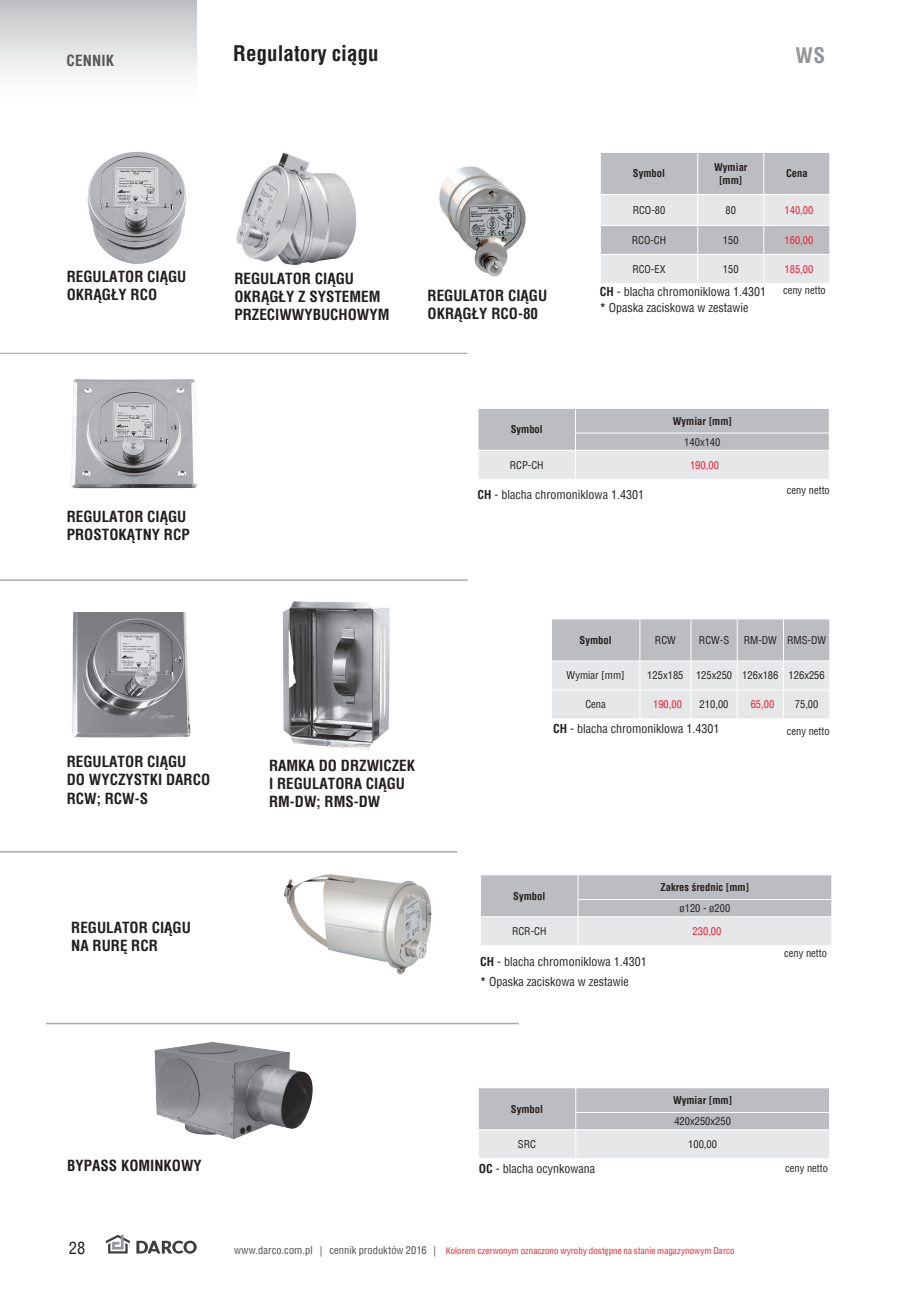
<style>
.page{position:relative;width:919px;height:1289px;background:#fff}
.page>*{position:absolute;margin:0;border:0;box-sizing:border-box;transform-origin:0 0}
.t1{font:700 condensed 21px "Helvetica";color:#231f20}
.t2{font:700 condensed 21px "Helvetica";color:#939598}
.t3{font:condensed 16.5px "Helvetica";color:#231f20}
.t4{font:700 condensed 15px/18px "Helvetica";color:#231f20}
.t5{font:700 condensed 15px "Helvetica";letter-spacing:.01em;color:#57585a}
.t6{font:condensed 12px "Helvetica";color:#231f20}
.t7{font:condensed 10.5px "Helvetica";color:#231f20}
.t8{font:700 condensed 10.5px/12.6px "Helvetica";color:#231f20;text-align:center}
.t9{font:condensed 10.5px "Helvetica";color:#ee1a2e}
.t10{font:condensed 9px "Helvetica";letter-spacing:.005em;color:#ee1d23}
.s1{font-weight:700}
.s2{font-size:10.5px;color:#4b4c4d}
</style>
<div class="page">
<svg style="left:106px;top:1234px;width:24px;height:19px"></svg>
<svg style="left:136px;top:1240px;width:61px;height:13px"></svg>
<div style="left:0;top:0;width:196px;height:106px;background:linear-gradient(to bottom,#c2c3c6,#fff)"></div>
<img style="left:87px;top:151px;width:99px;height:113px">
<hr style="left:0;top:579px;width:467px;height:2px;background:#a8a9ad">
<hr style="left:0;top:851px;width:457px;height:1px;background:#a8a9ad">
<img style="left:70px;top:379px;width:128px;height:110px">
<svg style="left:478px;top:408px;width:351px;height:71px;background:#cfd0d2"></svg>
<img style="left:283px;top:601px;width:107px;height:149px">
<svg style="left:552px;top:619px;width:278px;height:99px;background:#d5d6d8"></svg>
<img style="left:72px;top:612px;width:119px;height:126px">
<svg style="left:481px;top:875px;width:351px;height:70px;background:#cecfd2"></svg>
<img style="left:283px;top:874px;width:149px;height:101px">
<svg style="left:600px;top:153px;width:230px;height:130px;background:#d0d1d4"></svg>
<img style="left:236px;top:152px;width:121px;height:114px">
<hr style="left:0;top:353px;width:467px;height:1px;background:#a8a9ad">
<img style="left:439px;top:166px;width:87px;height:111px">
<svg style="left:478px;top:1088px;width:351px;height:70px;background:#cecfd2"></svg>
<img style="left:154px;top:1042px;width:159px;height:97px">
<hr style="left:46px;top:1022px;width:473px;height:2px;background:#a8a9ad">
<p class="t5" style="left:66px;top:51px;width:49px">CENNIK</p>
<h1 class="t1" style="left:233px;top:40px;width:147px">REGULATORY CIĄGU</h1>
<h1 class="t2" style="left:795px;top:41px;width:31px">WS</h1>
<p class="t4" style="left:67px;top:267px;width:52px">REGULATOR</p>
<p class="t4" style="left:67px;top:267px;width:92px;text-align:right">CIĄGU<br>OKRĄGŁY RCO</p>
<p class="t4" style="left:234px;top:269px;width:52px">REGULATOR</p>
<p class="t4" style="left:234px;top:269px;width:89px;text-indent:80px">CIĄGU<br>OKRĄGŁY Z SYSTE</p>
<p class="t4" style="left:349px;top:287px;width:32px">MEM</p>
<p class="t4" style="left:234px;top:305px;width:10px">PRZECIWWYBUCHOWY</p>
<p class="t4" style="left:378px;top:305px;width:13px">M</p>
<p class="t4" style="left:427px;top:286px;width:52px">REGULATOR</p>
<p class="t4" style="left:427px;top:286px;width:112px;text-indent:80px">CIĄGU<br>OKRĄGŁY RCO-80</p>
<p class="t8" style="left:633px;top:167px;width:34px">SYMBOL</p>
<p class="t8" style="left:714px;top:161px;width:35px">WYMIAR [MM]</p>
<p class="t8" style="left:786px;top:167px;width:23px">CENA</p>
<p class="t7" style="left:632px;top:203px;width:34px">RCO-80</p>
<p class="t7" style="left:725px;top:203px;width:12px">80</p>
<p class="t9" style="left:784px;top:203px;width:30px">140,00</p>
<p class="t7" style="left:631px;top:233px;width:36px">RCO-CH</p>
<p class="t7" style="left:722px;top:233px;width:17px">150</p>
<p class="t9" style="left:784px;top:233px;width:30px">160,00</p>
<p class="t7" style="left:632px;top:262px;width:35px">RCO-EX</p>
<p class="t7" style="left:722px;top:262px;width:17px">150</p>
<p class="t9" style="left:784px;top:262px;width:30px">185,00</p>
<p class="t6" style="left:600px;top:284px;width:168px"><span class="s1">CH</span> - blacha chromoniklowa 1.4301</p>
<p class="t7" style="left:783px;top:283px;width:44px">ceny netto</p>
<p class="t6" style="left:600px;top:299px;width:150px"><span class="s1">*</span> Opaska zaciskowa w zestawie</p>
<p class="t4" style="left:67px;top:508px;width:52px">REGULATOR</p>
<p class="t4" style="left:147px;top:508px;width:9px">CIĄGU</p>
<p class="t4" style="left:67px;top:526px;width:10px">PROSTO</p>
<p class="t4" style="left:118px;top:526px;width:73px">KĄTNY RCP</p>
<p class="t4" style="left:67px;top:753px;width:52px">REGULATOR</p>
<p class="t4" style="left:147px;top:753px;width:9px">CIĄGU</p>
<p class="t4" style="left:67px;top:771px;width:32px">DO WYCZYST</p>
<p class="t4" style="left:150px;top:771px;width:62px">KI DARCO</p>
<p class="t4" style="left:67px;top:789px;width:83px">RCW; RCW-S</p>
<p class="t4" style="left:269px;top:756px;width:81px">RAMKA DO DRZWICZE</p>
<p class="t4" style="left:406px;top:756px;width:10px">K</p>
<p class="t4" style="left:269px;top:774px;width:18px">I REGU</p>
<p class="t4" style="left:312px;top:774px;width:17px">LATORA</p>
<p class="t4" style="left:269px;top:774px;width:113px;text-indent:97px">CIĄGU<br>RM-DW; RMS-DW</p>
<p class="t8" style="left:510px;top:423px;width:34px">SYMBOL</p>
<p class="t8" style="left:672px;top:414px;width:61px">WYMIAR [MM]</p>
<p class="t7" style="left:684px;top:435px;width:38px">140x140</p>
<p class="t7" style="left:509px;top:458px;width:35px">RCP-CH</p>
<p class="t9" style="left:690px;top:458px;width:30px">190,00</p>
<p class="t6" style="left:477px;top:487px;width:168px"><span class="s1">CH</span> - blacha chromoniklowa 1.4301</p>
<p class="t7" style="left:786px;top:483px;width:44px">ceny netto</p>
<p class="t8" style="left:579px;top:633px;width:34px">SYMBOL</p>
<p class="t7" style="left:655px;top:633px;width:22px">RCW</p>
<p class="t7" style="left:698px;top:633px;width:32px">RCW-S</p>
<p class="t7" style="left:743px;top:633px;width:84px">RM-DW RMS-DW</p>
<p class="t7" style="left:566px;top:668px;width:60px">Wymiar [mm]</p>
<p class="t7" style="left:647px;top:668px;width:179px">125x185 125x250 126x186 126x256</p>
<p class="t7" style="left:585px;top:697px;width:22px">Cena</p>
<p class="t9" style="left:653px;top:697px;width:30px">190,00</p>
<p class="t7" style="left:699px;top:697px;width:30px">210,00</p>
<p class="t9" style="left:750px;top:697px;width:25px">65,00</p>
<p class="t7" style="left:794px;top:697px;width:25px">75,00</p>
<p class="t6" style="left:553px;top:721px;width:168px"><span class="s1">CH</span> - blacha chromoniklowa 1.4301</p>
<p class="t7" style="left:786px;top:724px;width:44px">ceny netto</p>
<p class="t8" style="left:513px;top:889px;width:34px">SYMBOL</p>
<p class="t8" style="left:660px;top:880px;width:90px">ZAKRES ŚREDNIC [MM]</p>
<p class="t7" style="left:679px;top:901px;width:52px">ø120 - ø200</p>
<p class="t4" style="left:71px;top:918px;width:52px">REGULATOR</p>
<p class="t4" style="left:152px;top:918px;width:9px">CIĄGU</p>
<p class="t7" style="left:512px;top:924px;width:36px">RCR-CH</p>
<p class="t9" style="left:692px;top:924px;width:30px">230,00</p>
<p class="t4" style="left:71px;top:936px;width:88px">NA RURĘ RCR</p>
<p class="t6" style="left:480px;top:953px;width:168px"><span class="s1">CH</span> - blacha chromoniklowa 1.4301</p>
<p class="t6" style="left:480px;top:973px;width:150px"><span class="s1">*</span> Opaska zaciskowa w zestawie</p>
<p class="t8" style="left:511px;top:1102px;width:34px">SYMBOL</p>
<p class="t8" style="left:673px;top:1093px;width:61px">WYMIAR [MM]</p>
<p class="t7" style="left:674px;top:1114px;width:58px">420x250x250</p>
<p class="t7" style="left:518px;top:1137px;width:20px">SRC</p>
<p class="t7" style="left:688px;top:1137px;width:30px">100,00</p>
<p class="t7" style="left:784px;top:946px;width:44px">ceny netto</p>
<p class="t4" style="left:67px;top:1156px;width:136px">BYPASS KOMINKOWY</p>
<p class="t6" style="left:479px;top:1160px;width:118px"><span class="s1">OC</span> - blacha ocynkowana</p>
<p class="t7" style="left:785px;top:1161px;width:44px">ceny netto</p>
<p class="t3" style="left:69px;top:1236px;width:18px">28</p>
<p class="t10" style="left:234px;top:1244px;width:502px"><span class="s2">www.darco.com.pl | cennik produktów 2016 |</span> Kolorem czerwonym oznaczono wyroby dostępne na stanie magazynowym Darco</p>
</div>
